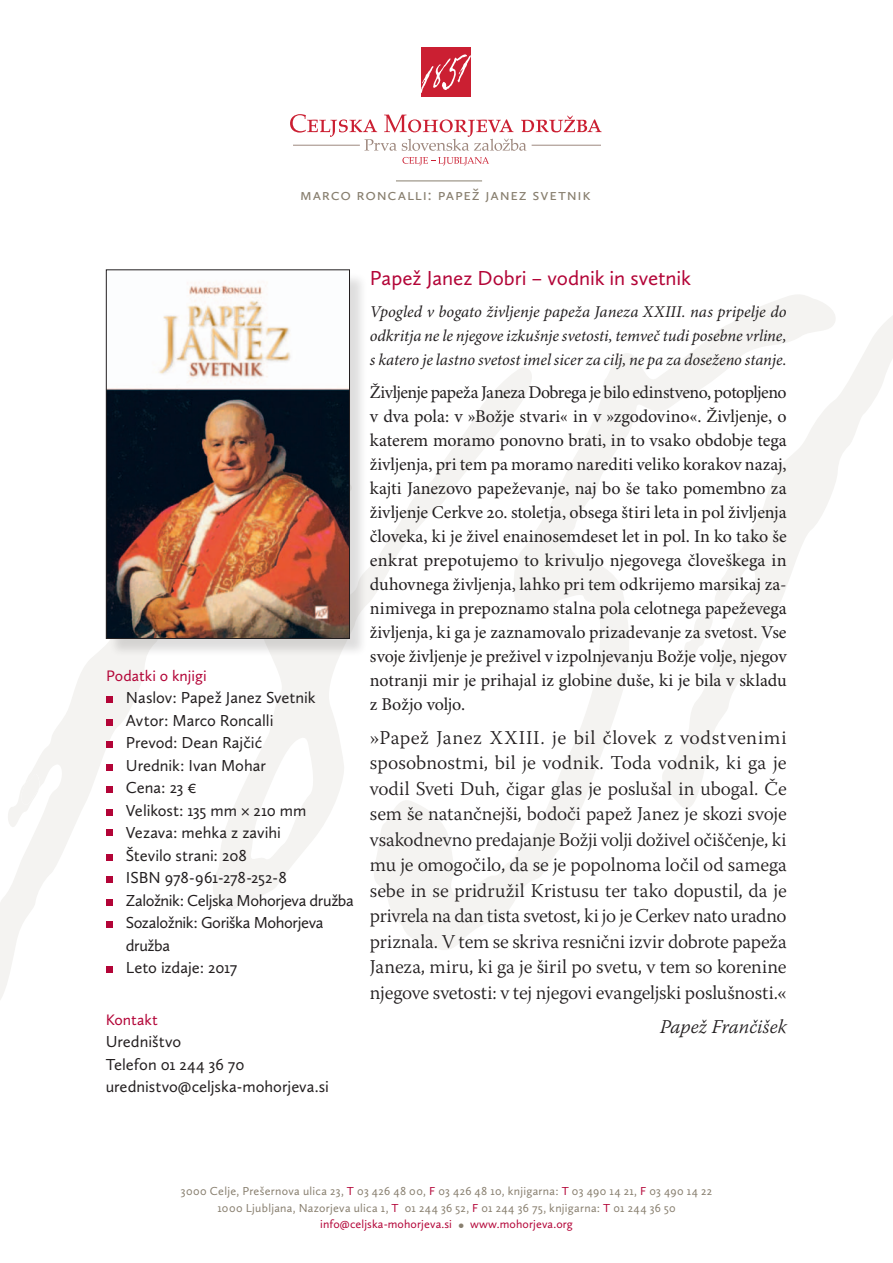
<style>
.page{position:relative;width:893px;height:1263px;background:#fff}
.page>*{position:absolute;margin:0;border:0;box-sizing:border-box;transform-origin:0 0}
.besedilo{font:21px "Calluna Sans";letter-spacing:-.005em;color:#b30437}
.prvi_odstavek{font:300 19.5px/25.5px "Warnock Pro";letter-spacing:-.01em;color:#231f20;text-align:justify}
.prvi_odstavek-2{font:italic 300 19.5px "Warnock Pro";color:#231f20}
.besedilo-2{font:18px/24px "Minion Pro";letter-spacing:-.005em;color:#231f20;text-align:justify}
.podatki_o_knjigi{font:16.5px "Calluna Sans";letter-spacing:-.005em;color:#231f20}
.besedilo-3{font:italic 16.5px/24px "Minion Pro";letter-spacing:-.005em;color:#231f20;text-align:justify}
.podatki_o_knjigi-2{font:16.5px/22.5px "Calluna Sans";letter-spacing:-.025em;color:#231f20}
.besedilo-4{font:16.5px "Calluna Sans";letter-spacing:.045em;color:#887f6f}
.podatki_o_knjigi-3{font:15.75px "Calluna Sans";letter-spacing:-.015em;color:#b30437}
.besedilo-5{font:12px "Calluna Sans";letter-spacing:.025em;color:#887f6f}
.t1{font:12px "Calluna Sans";letter-spacing:.005em;color:#b30437}
.s1{color:#b30437}
.s2{font-size:16.5px;color:#887f6f}
</style>
<div class="page">
<svg style="left:219px;top:568px;width:150px;height:342px"></svg>
<svg style="left:369px;top:295px;width:461px;height:655px"></svg>
<svg style="left:0;top:505px;width:219px;height:495px"></svg>
<svg style="left:6px;top:770px;width:34px;height:61px"></svg>
<svg style="left:655px;top:308px;width:238px;height:515px"></svg>
<div style="left:106px;top:697px;width:7px;height:6px;background:#b30437"></div>
<div style="left:106px;top:719px;width:7px;height:6px;background:#b30437"></div>
<div style="left:106px;top:742px;width:7px;height:6px;background:#b30437"></div>
<div style="left:106px;top:764px;width:7px;height:6px;background:#b30437"></div>
<div style="left:106px;top:787px;width:7px;height:6px;background:#b30437"></div>
<div style="left:106px;top:809px;width:7px;height:6px;background:#b30437"></div>
<div style="left:106px;top:829px;width:7px;height:7px;background:#b30437"></div>
<div style="left:106px;top:854px;width:7px;height:6px;background:#b30437"></div>
<div style="left:106px;top:877px;width:7px;height:6px;background:#b30437"></div>
<div style="left:106px;top:899px;width:7px;height:6px;background:#b30437"></div>
<div style="left:106px;top:922px;width:7px;height:6px;background:#b30437"></div>
<div style="left:106px;top:967px;width:7px;height:6px;background:#b30437"></div>
<div style="left:421px;top:47px;width:50px;height:50px;background:#cb1f32"></div>
<svg style="left:421px;top:54px;width:50px;height:39px"></svg>
<svg style="left:290px;top:114px;width:312px;height:37px"></svg>
<hr style="left:293px;top:145px;width:67px;height:1px;background:#9e887e">
<hr style="left:532px;top:145px;width:69px;height:1px;background:#9e887e">
<svg style="left:402px;top:157px;width:87px;height:8px"></svg>
<hr style="left:396px;top:181px;width:86px;height:1px;background:#887f6f">
<div style="left:108px;top:272px;width:260px;height:385px;background:#231f20;opacity:.15"></div>
<img style="left:108px;top:272px;width:240px;height:365px">
<div style="left:106px;top:270px;width:244px;height:369px;border:1px solid #231f20"></div>
<p class="besedilo-4" style="left:300px;top:184px;width:292px">marco roncalli: papež janez svetnik</p>
<p class="podatki_o_knjigi-3" style="left:106px;top:666px;width:102px">Podatki o knjigi</p>
<p class="podatki_o_knjigi" style="left:126px;top:687px;width:191px">Naslov: Papež Janez Svetnik</p>
<p class="podatki_o_knjigi" style="left:126px;top:710px;width:149px">Avtor: Marco Roncalli</p>
<p class="podatki_o_knjigi" style="left:126px;top:732px;width:138px">Prevod: Dean Rajčić</p>
<p class="podatki_o_knjigi" style="left:126px;top:755px;width:142px">Urednik: Ivan Mohar</p>
<p class="podatki_o_knjigi" style="left:126px;top:777px;width:72px">Cena: 23 €</p>
<p class="podatki_o_knjigi" style="left:126px;top:800px;width:182px">Velikost: 135 mm × 210 mm</p>
<p class="podatki_o_knjigi" style="left:126px;top:822px;width:157px">Vezava: mehka z zavihi</p>
<p class="podatki_o_knjigi" style="left:126px;top:845px;width:123px">Število strani: 208</p>
<p class="podatki_o_knjigi" style="left:126px;top:867px;width:162px">ISBN 978-961-278-252-8</p>
<p class="podatki_o_knjigi-2" style="left:126px;top:888px;width:229px">Založnik: Celjska Mohorjeva družba</p>
<p class="podatki_o_knjigi-2" style="left:126px;top:911px;width:199px">Sozaložnik: Goriška Mohorjeva družba</p>
<p class="podatki_o_knjigi" style="left:126px;top:957px;width:113px">Leto izdaje: 2017</p>
<p class="podatki_o_knjigi-3" style="left:106px;top:1010px;width:54px">Kontakt</p>
<p class="podatki_o_knjigi" style="left:106px;top:1032px;width:77px">Uredništvo</p>
<p class="podatki_o_knjigi" style="left:106px;top:1054px;width:140px">Telefon 01 244 36 70</p>
<p class="podatki_o_knjigi" style="left:106px;top:1077px;width:225px">urednistvo@celjska-mohorjeva.si</p>
<p class="besedilo" style="left:370px;top:265px;width:323px">Papež Janez Dobri – vodnik in svetnik</p>
<p class="besedilo-3" style="left:370px;top:301px;width:418px">Vpogled v bogato življenje papeža Janeza XXIII. nas pripelje do odkritja ne le njegove izkušnje svetosti, temveč tudi posebne vrline, s katero je lastno svetost imel sicer za cilj, ne pa za doseženo stanje.</p>
<p class="besedilo-2" style="left:370px;top:381px;width:418px">Življenje papeža Janeza Dobrega je bilo edinstveno, potopljeno v dva pola: v »Božje stvari« in v »zgodovino«. Življenje, o katerem moramo ponovno brati, in to vsako obdobje tega življenja, pri tem pa moramo narediti veliko korakov nazaj, kajti Janezovo papeževanje, naj bo še tako pomembno za življenje Cerkve 20. stoletja, obsega štiri leta in pol življenja človeka, ki je živel enainosemdeset let in pol. In ko tako še enkrat prepotujemo to krivuljo njegovega človeškega in duhovnega življenja, lahko pri tem odkrijemo marsikaj za&shy;nimivega in prepoznamo stalna pola celotnega papeževega življenja, ki ga je zaznamovalo prizadevanje za svetost. Vse svoje življenje je preživel v izpolnjevanju Božje volje, njegov notranji mir je prihajal iz globine duše, ki je bila v skladu z Božjo voljo.</p>
<p class="prvi_odstavek" style="left:370px;top:724px;width:418px">»Papež Janez XXIII. je bil človek z vodstvenimi sposobnostmi, bil je vodnik. Toda vodnik, ki ga je vodil Sveti Duh, čigar glas je poslušal in ubogal. Če sem še natančnejši, bodoči papež Janez je skozi svoje vsakodnevno predajanje Božji volji doživel očiščenje, ki mu je omogočilo, da se je popolnoma ločil od samega sebe in se pridružil Kristusu ter tako dopustil, da je privrela na dan tista svetost, ki jo je Cerkev nato uradno priznala. V tem se skriva resnični izvir dobrote papeža Janeza, miru, ki ga je širil po svetu, v tem so korenine njegove svetosti: v tej njegovi evangeljski poslušnosti.«</p>
<p class="prvi_odstavek-2" style="left:660px;top:1015px;width:128px">Papež Frančišek</p>
<p class="besedilo-5" style="left:181px;top:1184px;width:533px">3000 Celje, Prešernova ulica 23, <span class="s1">T</span> 03 426 48 00, <span class="s1">F</span> 03 426 48 10, knjigarna: <span class="s1">T</span> 03 490 14 21, <span class="s1">F</span> 03 490 14 22</p>
<p class="besedilo-5" style="left:217px;top:1201px;width:460px">1000 Ljubljana, Nazorjeva ulica 1, <span class="s1">T</span> 01 244 36 52, <span class="s1">F</span> 01 244 36 75, knjigarna: <span class="s1">T</span> 01 244 36 50</p>
<p class="t1" style="left:320px;top:1217px;width:254px">info@celjska-mohorjeva.si <span class="s2">•</span> www.mohorjeva.org</p>
</div>
